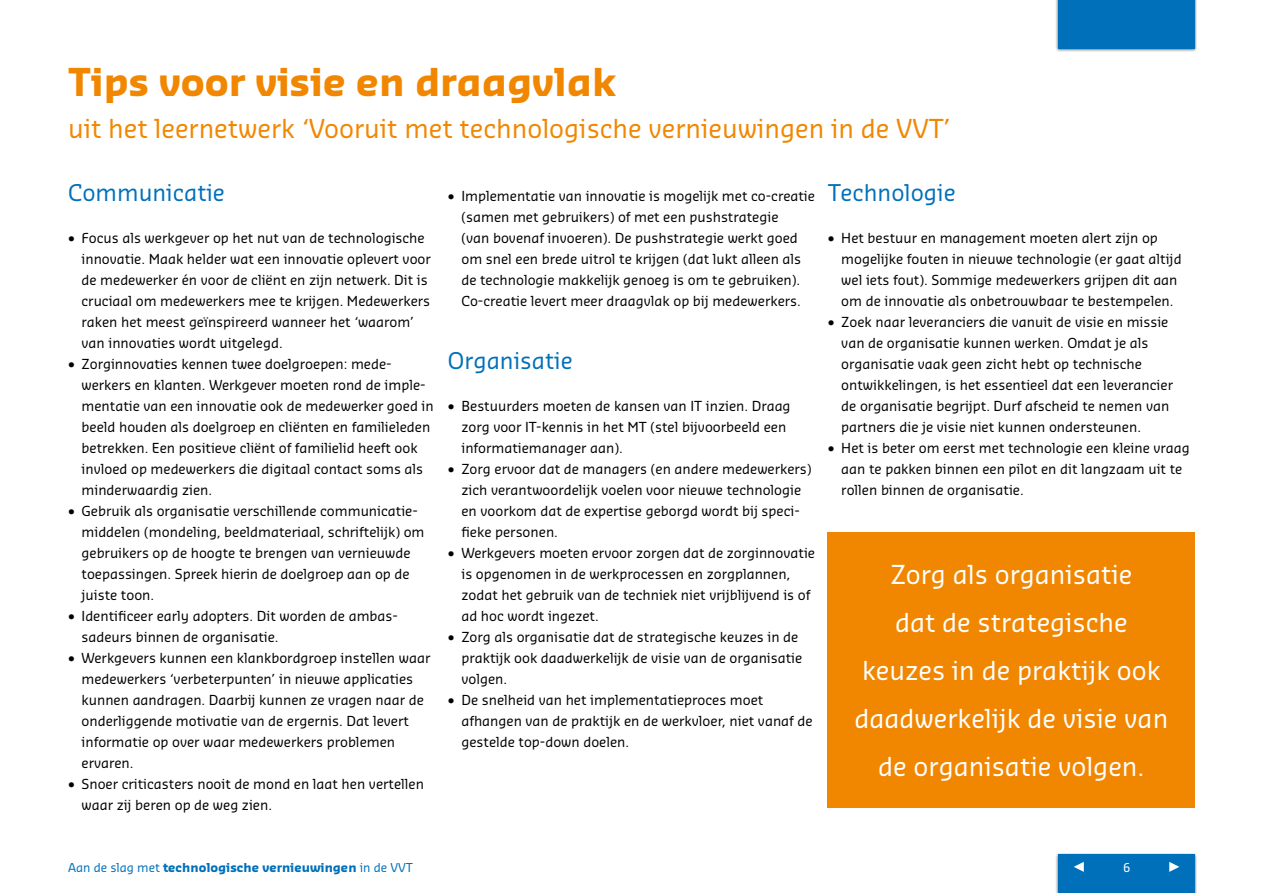
<style>
.page{position:relative;width:1263px;height:893px;background:#fff}
.page>*{position:absolute;margin:0;border:0;box-sizing:border-box;transform-origin:0 0}
.t1{font:700 37.5px "Sansa Std";color:#f18700}
.t2{font:25.5px/48px "Sansa Std";color:#fff;text-align:center}
.t3{font:25.5px "Sansa Std";color:#f18700}
.t4{font:22.5px "Sansa Std";color:#0070ba}
.t5{font:13.5px/21px "Sansa Std";color:#000}
.t6{font:700 12px "Sansa Std";color:#0070ba}
.t7{font:12px "Sansa Std";color:#fff}
.s1{font-weight:400}
</style>
<div class="page">
<div style="left:1055px;top:853px;width:141px;height:40px;background:#131108;opacity:.75"></div>
<div style="left:1059px;top:855px;width:136px;height:38px;background:#0070ba"></div>
<div style="left:1055px;top:0;width:141px;height:51px;background:#131108;opacity:.75"></div>
<div style="left:1059px;top:0;width:136px;height:48px;background:#0070ba"></div>
<svg style="left:1169px;top:862px;width:10px;height:10px"></svg>
<svg style="left:1074px;top:862px;width:10px;height:10px"></svg>
<div style="left:828px;top:532px;width:367px;height:276px;background:#f18700"></div>
<h1 class="t1" style="left:68px;top:57px;width:549px">Tips voor visie en draagvlak</h1>
<h2 class="t3" style="left:68px;top:112px;width:884px">uit het leernetwerk ‘Vooruit met technologische vernieuwingen in de VVT’</h2>
<h3 class="t4" style="left:68px;top:178px;width:158px">Communicatie</h3>
<p class="t5" style="left:82px;top:227px;width:351px;text-indent:-14px">• Focus als werkgever op het nut van de technologische innovatie. Maak helder wat een innovatie oplevert voor de medewerker én voor de cliënt en zijn netwerk. Dit is cruciaal om medewerkers mee te krijgen. Medewerkers raken het meest geïnspireerd wanneer het ‘waarom’ van innovaties wordt uitgelegd.</p>
<p class="t5" style="left:82px;top:353px;width:354px;text-indent:-14px">• Zorginnovaties kennen twee doelgroepen: mede&shy;werkers en klanten. Werkgever moeten rond de imple&shy;mentatie van een innovatie ook de medewerker goed in beeld houden als doelgroep en cliënten en familieleden betrekken. Een positieve cliënt of familielid heeft ook invloed op medewerkers die digitaal contact soms als minderwaardig zien.</p>
<p class="t5" style="left:82px;top:500px;width:344px;text-indent:-14px">• Gebruik als organisatie verschillende communicatie&shy;middelen (mondeling, beeldmateriaal, schriftelijk) om gebruikers op de hoogte te brengen van vernieuwde toepassingen. Spreek hierin de doelgroep aan op de juiste toon.</p>
<p class="t5" style="left:82px;top:605px;width:318px;text-indent:-14px">• Identificeer early adopters. Dit worden de ambas&shy;sadeurs binnen de organisatie.</p>
<p class="t5" style="left:82px;top:647px;width:350px;text-indent:-14px">• Werkgevers kunnen een klankbordgroep instellen waar medewerkers ‘verbeterpunten’ in nieuwe applicaties kunnen aandragen. Daarbij kunnen ze vragen naar de onderliggende motivatie van de ergernis. Dat levert informatie op over waar medewerkers problemen ervaren.</p>
<p class="t5" style="left:82px;top:773px;width:344px;text-indent:-14px">• Snoer criticasters nooit de mond en laat hen vertellen waar zij beren op de weg zien.</p>
<p class="t5" style="left:461px;top:185px;width:355px;text-indent:-14px">• Implementatie van innovatie is mogelijk met co-creatie (samen met gebruikers) of met een pushstrategie<br>(van bovenaf invoeren). De pushstrategie werkt goed om snel een brede uitrol te krijgen (dat lukt alleen als de technologie makkelijk genoeg is om te gebruiken).<br>Co-creatie levert meer draagvlak op bij medewerkers.</p>
<h3 class="t4" style="left:448px;top:346px;width:126px">Organisatie</h3>
<p class="t5" style="left:461px;top:395px;width:331px;text-indent:-14px">• Bestuurders moeten de kansen van IT inzien. Draag zorg voor IT-kennis in het MT (stel bijvoorbeeld een informatiemanager aan).</p>
<p class="t5" style="left:461px;top:458px;width:352px;text-indent:-14px">• Zorg ervoor dat de managers (en andere medewerkers) zich verantwoordelijk voelen voor nieuwe technologie en voorkom dat de expertise geborgd wordt bij speci&shy;fieke personen.</p>
<p class="t5" style="left:461px;top:542px;width:355px;text-indent:-14px">• Werkgevers moeten ervoor zorgen dat de zorginnovatie is opgenomen in de werkprocessen en zorgplannen, zodat het gebruik van de techniek niet vrijblijvend is of ad hoc wordt ingezet.</p>
<p class="t5" style="left:461px;top:626px;width:342px;text-indent:-14px">• Zorg als organisatie dat de strategische keuzes in de praktijk ook daadwerkelijk de visie van de organisatie volgen.</p>
<p class="t5" style="left:461px;top:689px;width:353px;text-indent:-14px">• De snelheid van het implementatieproces moet afhangen van de praktijk en de werkvloer, niet vanaf de gestelde top-down doelen.</p>
<h3 class="t4" style="left:828px;top:178px;width:129px">Technologie</h3>
<p class="t5" style="left:841px;top:227px;width:342px;text-indent:-14px">• Het bestuur en management moeten alert zijn op mogelijke fouten in nieuwe technologie (er gaat altijd wel iets fout). Sommige medewerkers grijpen dit aan om de innovatie als onbetrouwbaar te bestempelen.</p>
<p class="t5" style="left:841px;top:311px;width:333px;text-indent:-14px">• Zoek naar leveranciers die vanuit de visie en missie van de organisatie kunnen werken. Omdat je als organisatie vaak geen zicht hebt op technische ontwikkelingen, is het essentieel dat een leverancier de organisatie begrijpt. Durf afscheid te nemen van partners die je visie niet kunnen ondersteunen.</p>
<p class="t5" style="left:841px;top:437px;width:350px;text-indent:-14px">• Het is beter om eerst met technologie een kleine vraag aan te pakken binnen een pilot en dit langzaam uit te rollen binnen de organisatie.</p>
<h2 class="t2" style="left:854px;top:550px;width:315px">Zorg als organisatie<br>dat de strategische keuzes in de praktijk ook daadwerkelijk de visie van de organisatie volgen.</h2>
<p class="t6" style="left:68px;top:859px;width:346px"><span class="s1">Aan de slag met</span> technologische vernieuwingen <span class="s1">in de VVT</span></p>
<p class="t7" style="left:1123px;top:859px;width:9px">6</p>
</div>
